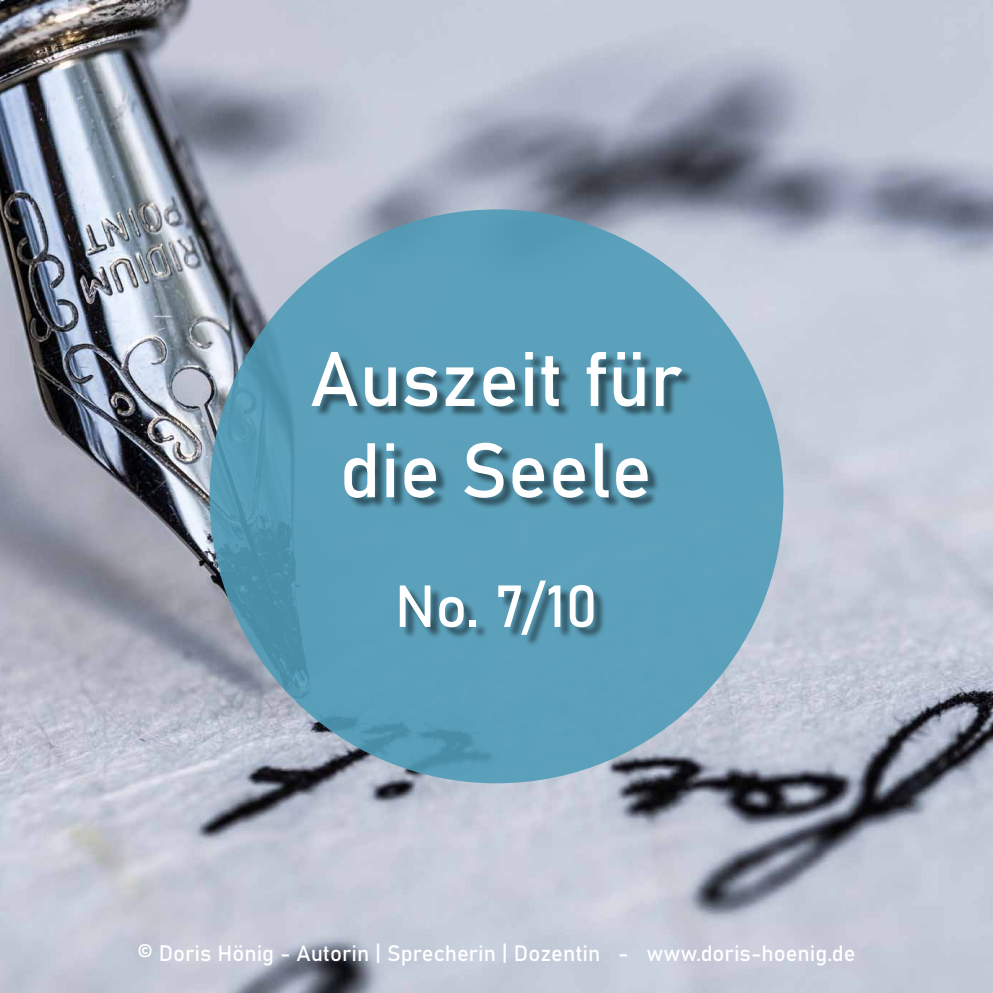
<style>
.page{position:relative;width:993px;height:993px;background:#fff}
.page>*{position:absolute;margin:0;border:0;box-sizing:border-box;transform-origin:0 0}
.t1{font:76px/91.2px "Bahnschrift";color:#fff;text-align:center}
.t2{font:58.4px "Bahnschrift";color:#fff}
.t3{font:22px "Bahnschrift";color:#fff}
</style>
<div class="page">
<img style="left:0;top:0;width:992px;height:992px">
<svg style="left:209px;top:209px;width:574px;height:574px;background:#599eb8"></svg>
<div style="left:313px;top:353px;width:380px;height:294px;background:#000;opacity:.5"></div>
<h1 class="t1" style="left:310px;top:333px;width:374px">Auszeit für die Seele</h1>
<h2 class="t2" style="left:394px;top:569px;width:204px">No. 7/10</h2>
<p class="t3" style="left:137px;top:938px;width:719px">© Doris Hönig - Autorin | Sprecherin | Dozentin - www.doris-hoenig.de</p>
</div>
